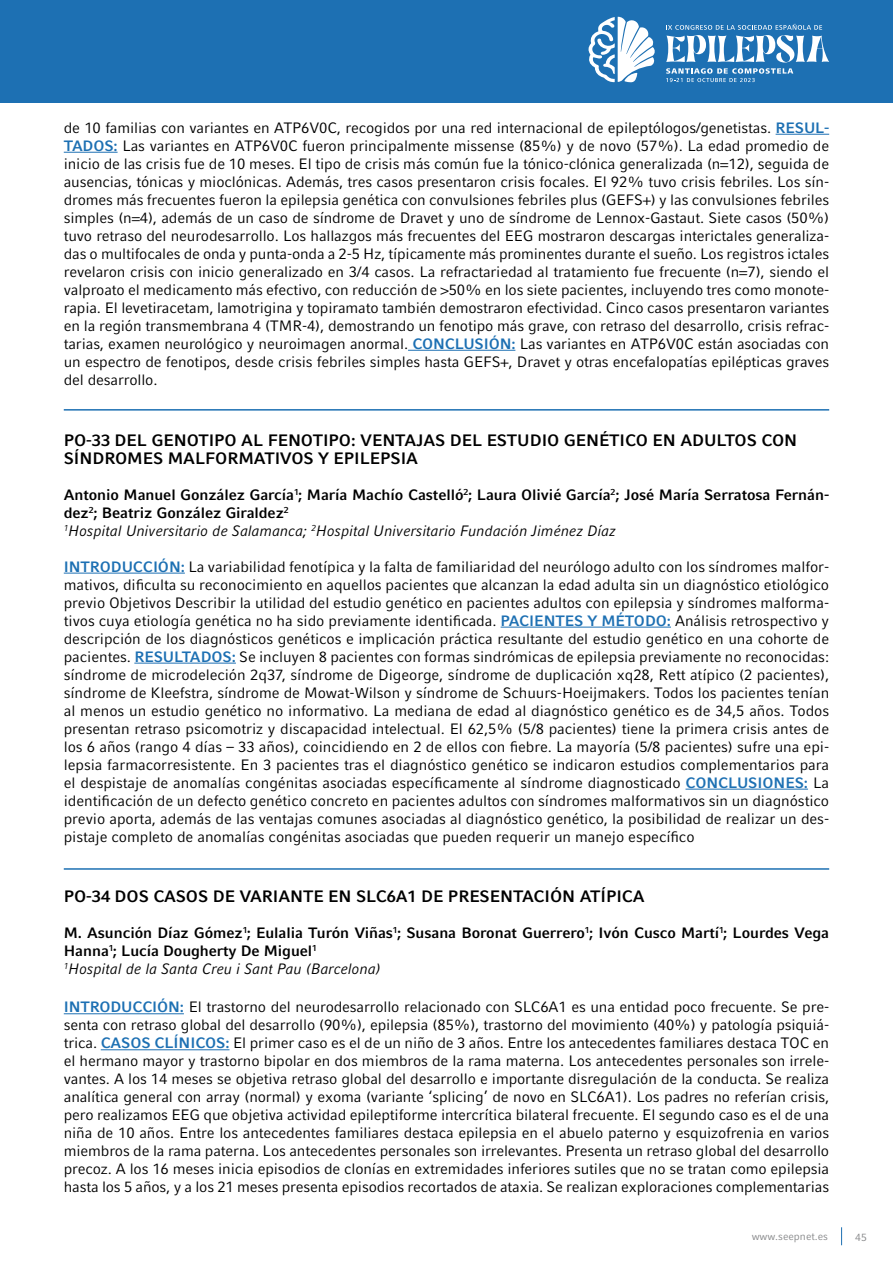
<style>
.page{position:relative;width:893px;height:1263px;background:#fff}
.page>*{position:absolute;margin:0;border:0;box-sizing:border-box;transform-origin:0 0}
.t1{font:700 16.5px/18px "Compatil Fact LT";letter-spacing:-.005em;color:#000}
.t2{font:15px/18px "Compatil Fact LT";letter-spacing:-.01em;color:#000;text-align:justify}
.t3{font:700 15px/18px "Compatil Fact LT";letter-spacing:-.005em;color:#000}
.t4{font:italic 15px "Compatil Fact LT Pro";letter-spacing:-.005em;color:#000}
.t5{font:10.5px "Compatil Fact LT";color:#87888a}
.s1{font-weight:700;color:#1d70b3}
</style>
<div class="page">
<div style="left:0;top:0;width:893px;height:102px;background:#1d70b3"></div>
<svg style="left:841px;top:1227px;width:1px;height:18px"></svg>
<svg style="left:588px;top:17px;width:67px;height:66px"></svg>
<svg style="left:666px;top:24px;width:163px;height:58px"></svg>
<hr style="left:776px;top:134px;width:53px;height:1px;background:#1d70b3">
<hr style="left:64px;top:152px;width:54px;height:1px;background:#1d70b3">
<hr style="left:408px;top:350px;width:107px;height:1px;background:#1d70b3">
<hr style="left:64px;top:573px;width:121px;height:1px;background:#1d70b3">
<hr style="left:501px;top:627px;width:170px;height:1px;background:#1d70b3">
<hr style="left:134px;top:663px;width:102px;height:1px;background:#1d70b3">
<hr style="left:685px;top:789px;width:123px;height:1px;background:#1d70b3">
<hr style="left:64px;top:1013px;width:120px;height:1px;background:#1d70b3">
<hr style="left:101px;top:1049px;width:128px;height:1px;background:#1d70b3">
<hr style="left:64px;top:409px;width:765px;height:2px;background:#1d70b3">
<hr style="left:64px;top:868px;width:765px;height:2px;background:#1d70b3">
<p class="t2" style="left:64px;top:118px;width:767px">de 10 familias con variantes en ATP6V0C, recogidos por una red internacional de epileptólogos/genetistas. <span class="s1">RESUL-TADOS:</span> Las variantes en ATP6V0C fueron principalmente missense (85%) y de novo (57%). La edad promedio de inicio de las crisis fue de 10 meses. El tipo de crisis más común fue la tónico-clónica generalizada (n=12), seguida de ausencias, tónicas y mioclónicas. Además, tres casos presentaron crisis focales. El 92% tuvo crisis febriles. Los sín&shy;dromes más frecuentes fueron la epilepsia genética con convulsiones febriles plus (GEFS+) y las convulsiones febriles simples (n=4), además de un caso de síndrome de Dravet y uno de síndrome de Lennox-Gastaut. Siete casos (50%) tuvo retraso del neurodesarrollo. Los hallazgos más frecuentes del EEG mostraron descargas interictales generaliza&shy;das o multifocales de onda y punta-onda a 2-5 Hz, típicamente más prominentes durante el sueño. Los registros ictales revelaron crisis con inicio generalizado en 3/4 casos. La refractariedad al tratamiento fue frecuente (n=7), siendo el valproato el medicamento más efectivo, con reducción de &gt;50% en los siete pacientes, incluyendo tres como monote&shy;rapia. El levetiracetam, lamotrigina y topiramato también demostraron efectividad. Cinco casos presentaron variantes en la región transmembrana 4 (TMR-4), demostrando un fenotipo más grave, con retraso del desarrollo, crisis refrac&shy;tarias, examen neurológico y neuroimagen anormal. <span class="s1">CONCLUSIÓN:</span> Las variantes en ATP6V0C están asociadas con un espectro de fenotipos, desde crisis febriles simples hasta GEFS+, Dravet y otras encefalopatías epilépticas graves del desarrollo.</p>
<p class="t1" style="left:64px;top:431px;width:735px">PO-33 DEL GENOTIPO AL FENOTIPO: VENTAJAS DEL ESTUDIO GENÉTICO EN ADULTOS CON<br>SÍNDROMES MALFORMATIVOS Y EPILEPSIA</p>
<p class="t3" style="left:64px;top:485px;width:767px">Antonio Manuel González García<sup>1</sup>; María Machío Castelló<sup>2</sup>; Laura Olivié García<sup>2</sup>; José María Serratosa Fernán&shy;dez<sup>2</sup>; Beatriz González Giraldez<sup>2</sup></p>
<p class="t4" style="left:64px;top:522px;width:554px"><sup>1</sup>Hospital Universitario de Salamanca; <sup>2</sup>Hospital Universitario Fundación Jiménez Díaz</p>
<p class="t2" style="left:64px;top:557px;width:767px"><span class="s1">INTRODUCCIÓN:</span> La variabilidad fenotípica y la falta de familiaridad del neurólogo adulto con los síndromes malfor&shy;mativos, dificulta su reconocimiento en aquellos pacientes que alcanzan la edad adulta sin un diagnóstico etiológico previo Objetivos Describir la utilidad del estudio genético en pacientes adultos con epilepsia y síndromes malforma&shy;tivos cuya etiología genética no ha sido previamente identificada. <span class="s1">PACIENTES Y MÉTODO:</span> Análisis retrospectivo y descripción de los diagnósticos genéticos e implicación práctica resultante del estudio genético en una cohorte de pacientes. <span class="s1">RESULTADOS:</span> Se incluyen 8 pacientes con formas sindrómicas de epilepsia previamente no reconocidas: síndrome de microdeleción 2q37, síndrome de Digeorge, síndrome de duplicación xq28, Rett atípico (2 pacientes), síndrome de Kleefstra, síndrome de Mowat-Wilson y síndrome de Schuurs-Hoeijmakers. Todos los pacientes tenían al menos un estudio genético no informativo. La mediana de edad al diagnóstico genético es de 34,5 años. Todos presentan retraso psicomotriz y discapacidad intelectual. El 62,5% (5/8 pacientes) tiene la primera crisis antes de los 6 años (rango 4 días – 33 años), coincidiendo en 2 de ellos con fiebre. La mayoría (5/8 pacientes) sufre una epi&shy;lepsia farmacorresistente. En 3 pacientes tras el diagnóstico genético se indicaron estudios complementarios para el despistaje de anomalías congénitas asociadas específicamente al síndrome diagnosticado <span class="s1">CONCLUSIONES:</span> La identificación de un defecto genético concreto en pacientes adultos con síndromes malformativos sin un diagnóstico previo aporta, además de las ventajas comunes asociadas al diagnóstico genético, la posibilidad de realizar un des&shy;pistaje completo de anomalías congénitas asociadas que pueden requerir un manejo específico</p>
<p class="t1" style="left:64px;top:887px;width:582px">PO-34 DOS CASOS DE VARIANTE EN SLC6A1 DE PRESENTACIÓN ATÍPICA</p>
<p class="t3" style="left:64px;top:924px;width:767px">M. Asunción Díaz Gómez<sup>1</sup>; Eulalia Turón Viñas<sup>1</sup>; Susana Boronat Guerrero<sup>1</sup>; Ivón Cusco Martí<sup>1</sup>; Lourdes Vega<br>Hanna<sup>1</sup>; Lucía Dougherty De Miguel<sup>1</sup></p>
<p class="t4" style="left:64px;top:960px;width:319px"><sup>1</sup>Hospital de la Santa Creu i Sant Pau (Barcelona)</p>
<p class="t2" style="left:64px;top:998px;width:767px"><span class="s1">INTRODUCCIÓN:</span> El trastorno del neurodesarrollo relacionado con SLC6A1 es una entidad poco frecuente. Se pre&shy;senta con retraso global del desarrollo (90%), epilepsia (85%), trastorno del movimiento (40%) y patología psiquiá&shy;trica. <span class="s1">CASOS CLÍNICOS:</span> El primer caso es el de un niño de 3 años. Entre los antecedentes familiares destaca TOC en el hermano mayor y trastorno bipolar en dos miembros de la rama materna. Los antecedentes personales son irrele&shy;vantes. A los 14 meses se objetiva retraso global del desarrollo e importante disregulación de la conducta. Se realiza analítica general con array (normal) y exoma (variante ‘splicing’ de novo en SLC6A1). Los padres no referían crisis, pero realizamos EEG que objetiva actividad epileptiforme intercrítica bilateral frecuente. El segundo caso es el de una niña de 10 años. Entre los antecedentes familiares destaca epilepsia en el abuelo paterno y esquizofrenia en varios miembros de la rama paterna. Los antecedentes personales son irrelevantes. Presenta un retraso global del desarrollo precoz. A los 16 meses inicia episodios de clonías en extremidades inferiores sutiles que no se tratan como epilepsia hasta los 5 años, y a los 21 meses presenta episodios recortados de ataxia. Se realizan exploraciones complementarias</p>
<p class="t5" style="left:752px;top:1230px;width:78px">www.seepnet.es</p>
<p class="t5" style="left:855px;top:1231px;width:13px">45</p>
</div>
